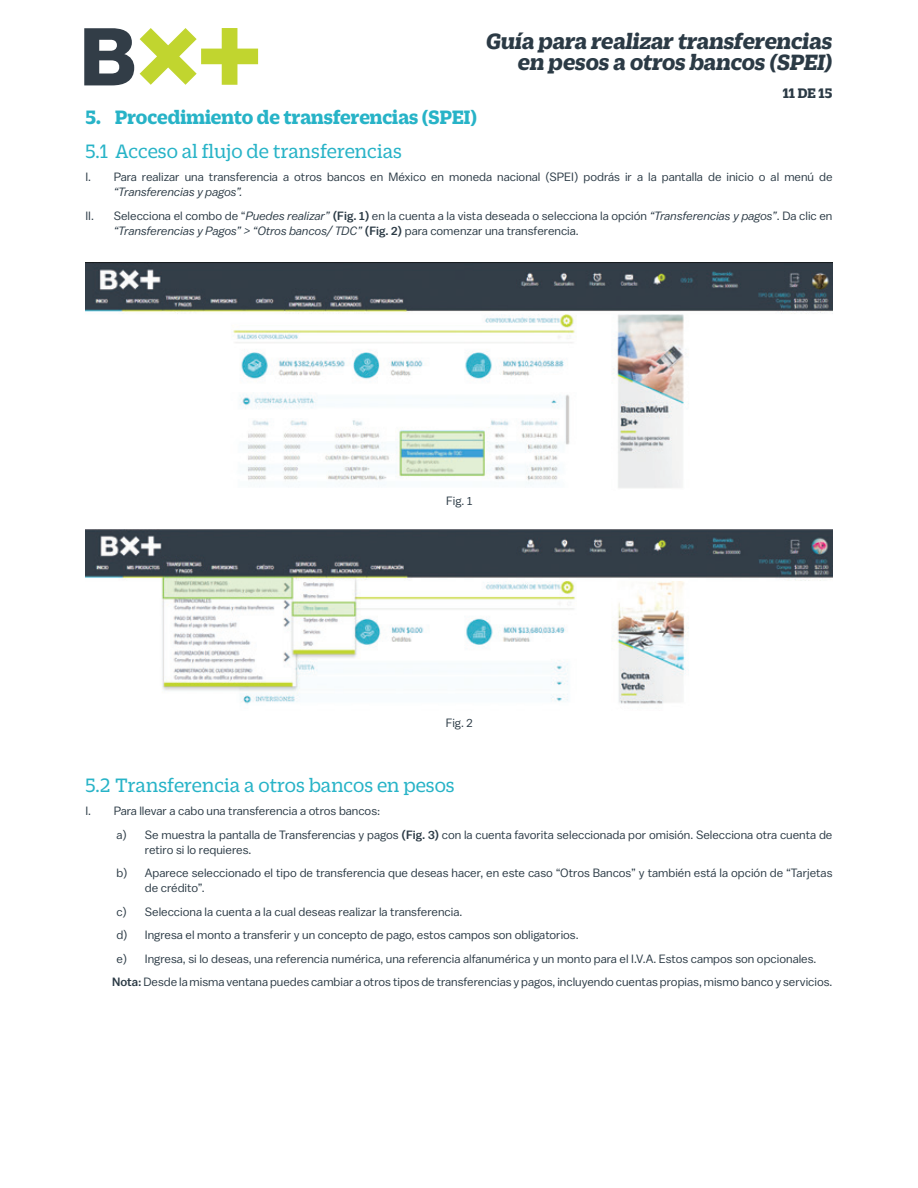
<style>
.page{position:relative;width:918px;height:1188px;background:#fff}
.page>*{position:absolute;margin:0;border:0;box-sizing:border-box;transform-origin:0 0}
.t1{font:italic 700 24px/21px "Duplicate Slab";color:#2b3a45;text-align:right}
.BODY{font:21px "Duplicate Slab";color:#27b3c7}
.BODY-2{font:700 21px "Duplicate Slab";color:#27b3c7}
.t2{font:700 15px "Duplicate Slab";color:#2b3a45}
.BODY_indentado{font:12px/15px "Balto";color:#2b3a45}
.BODY-3{font:12px "Balto";color:#2b3a45}
.s1{font-style:italic}
.s2{font-weight:500}
</style>
<div class="page">
<svg style="left:84px;top:28px;width:50px;height:57px"></svg>
<svg style="left:140px;top:28px;width:118px;height:57px"></svg>
<img style="left:86px;top:262px;width:747px;height:226px">
<img style="left:86px;top:530px;width:747px;height:175px">
<h1 class="t1" style="left:486px;top:28px;width:348px">Guía para realizar transferencias en pesos a otros bancos (SPEI)</h1>
<p class="t2" style="left:783px;top:83px;width:51px">11 DE 15</p>
<p class="BODY-2" style="left:85px;top:103px;width:393px">5. Procedimiento de transferencias (SPEI)</p>
<p class="BODY" style="left:85px;top:138px;width:318px">5.1 Acceso al flujo de transferencias</p>
<p class="BODY_indentado" style="left:114px;top:169px;width:720px;text-indent:-28px">I. Para realizar una transferencia a otros bancos en México en moneda nacional (SPEI) podrás ir a la pantalla de inicio o al menú de <span class="s1">“Transferencias y pagos”.</span></p>
<p class="BODY_indentado" style="left:114px;top:208px;width:720px;text-indent:-28px">II. Selecciona el combo de “<span class="s1">Puedes realizar”</span> <span class="s2">(Fig. 1)</span> en la cuenta a la vista deseada o selecciona la opción <span class="s1">“Transferencias y pagos”</span>. Da clic en <span class="s1">“Transferencias y Pagos” &gt; “Otros bancos/ TDC”</span> <span class="s2">(Fig. 2)</span> para comenzar una transferencia.</p>
<p class="BODY-3" style="left:446px;top:494px;width:27px">Fig. 1</p>
<p class="BODY-3" style="left:446px;top:716px;width:28px">Fig. 2</p>
<p class="BODY" style="left:85px;top:771px;width:371px">5.2 Transferencia a otros bancos en pesos</p>
<p class="BODY_indentado" style="left:85px;top:803px;width:296px">I. Para llevar a cabo una transferencia a otros bancos:</p>
<p class="BODY_indentado" style="left:145px;top:827px;width:689px;text-indent:-29px">a) Se muestra la pantalla de Transferencias y pagos <span class="s2">(Fig. 3)</span> con la cuenta favorita seleccionada por omisión. Selecciona otra cuenta de retiro si lo requieres.</p>
<p class="BODY_indentado" style="left:145px;top:865px;width:689px;text-indent:-28px">b) Aparece seleccionado el tipo de transferencia que deseas hacer, en este caso “Otros Bancos” y también está la opción de “Tarjetas de crédito”.</p>
<p class="BODY_indentado" style="left:116px;top:904px;width:347px">c) Selecciona la cuenta a la cual deseas realizar la transferencia.</p>
<p class="BODY_indentado" style="left:116px;top:927px;width:464px">d) Ingresa el monto a transferir y un concepto de pago, estos campos son obligatorios.</p>
<p class="BODY_indentado" style="left:116px;top:951px;width:702px">e) Ingresa, si lo deseas, una referencia numérica, una referencia alfanumérica y un monto para el I.V.A. Estos campos son opcionales.</p>
<p class="BODY_indentado" style="left:112px;top:974px;width:722px"><span class="s2">Nota:</span> Desde la misma ventana puedes cambiar a otros tipos de transferencias y pagos, incluyendo cuentas propias, mismo banco y servicios.</p>
</div>
